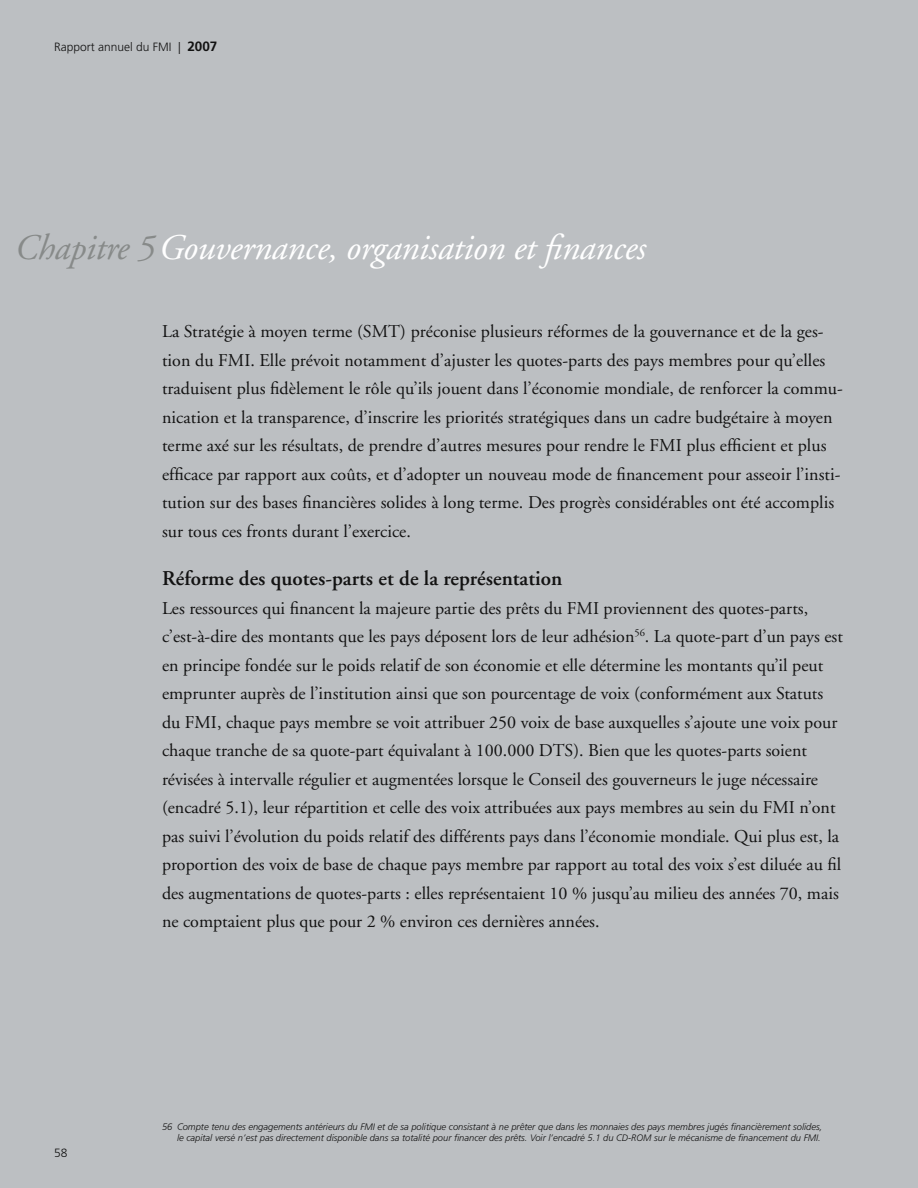
<style>
.page{position:relative;width:918px;height:1188px;background:#bcbfc2}
.page>*{position:absolute;margin:0;border:0;box-sizing:border-box;transform-origin:0 0}
.t1{font:italic 36px "Adobe Garamond";letter-spacing:-.01em;color:#fff}
.t2{font:600 21px "Adobe Garamond";color:#121212}
.t3{font:18px/28.5px "Adobe Garamond";color:#121212}
.t4{font:300 12px "Frutiger";color:#121212}
.t5{font:italic 300 9.3px/11.2px "Frutiger";color:#121212;text-align:right}
.s1{font-weight:700;font-size:13.5px}
.s2{color:#878a89}
</style>
<div class="page">
<p class="t4" style="left:54px;top:40px;width:165px">Rapport annuel du FMI | <span class="s1">2007</span></p>
<h1 class="t1" style="left:14px;top:228px;width:633px"><span class="s2">Chapitre 5</span>Gouvernance, organisation et finances</h1>
<p class="t3" style="left:162px;top:318px;width:682px">La Stratégie à moyen terme (SMT) préconise plusieurs réformes de la gouvernance et de la ges&shy;tion du FMI. Elle prévoit notamment d’ajuster les quotes-parts des pays membres pour qu’elles traduisent plus fidèlement le rôle qu’ils jouent dans l’économie mondiale, de renforcer la commu&shy;nication et la transparence, d’inscrire les priorités stratégiques dans un cadre budgétaire à moyen terme axé sur les résultats, de prendre d’autres mesures pour rendre le FMI plus efficient et plus efficace par rapport aux coûts, et d’adopter un nouveau mode de financement pour asseoir l’insti&shy;tution sur des bases financières solides à long terme. Des progrès considérables ont été accomplis sur tous ces fronts durant l’exercice.</p>
<p class="t2" style="left:162px;top:567px;width:402px">Réforme des quotes-parts et de la représentation</p>
<p class="t3" style="left:162px;top:594px;width:682px">Les ressources qui financent la majeure partie des prêts du FMI proviennent des quotes-parts, c’est-à-dire des montants que les pays déposent lors de leur adhésion<sup>56</sup>. La quote-part d’un pays est en principe fondée sur le poids relatif de son économie et elle détermine les montants qu’il peut emprunter auprès de l’institution ainsi que son pourcentage de voix (conformément aux Statuts du FMI, chaque pays membre se voit attribuer 250 voix de base auxquelles s’ajoute une voix pour chaque tranche de sa quote-part équivalant à 100.000 DTS). Bien que les quotes-parts soient révisées à intervalle régulier et augmentées lorsque le Conseil des gouverneurs le juge nécessaire (encadré 5.1), leur répartition et celle des voix attribuées aux pays membres au sein du FMI n’ont pas suivi l’évolution du poids relatif des différents pays dans l’économie mondiale. Qui plus est, la proportion des voix de base de chaque pays membre par rapport au total des voix s’est diluée au fil des augmentations de quotes-parts : elles représentaient 10 % jusqu’au milieu des années 70, mais ne comptaient plus que pour 2 % environ ces dernières années.</p>
<p class="t4" style="left:54px;top:1146px;width:15px">58</p>
<p class="t5" style="left:162px;top:1121px;width:662px">56 Compte tenu des engagements antérieurs du FMI et de sa politique consistant à ne prêter que dans les monnaies des pays membres jugés financièrement solides, le capital versé n’est pas directement disponible dans sa totalité pour financer des prêts. Voir l’encadré 5.1 du CD-ROM sur le mécanisme de financement du FMI.</p>
</div>
